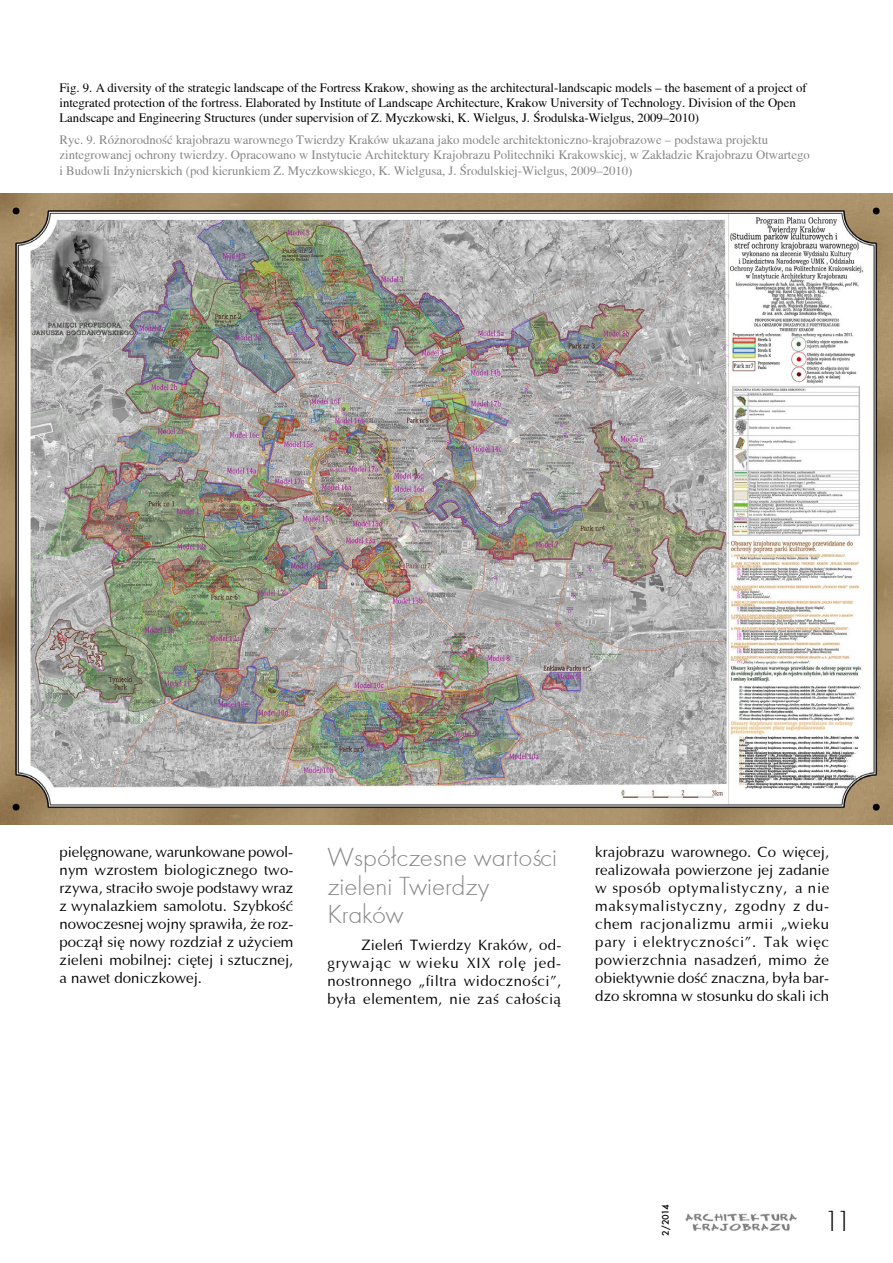
<style>
.page{position:relative;width:893px;height:1263px;background:#fff}
.page>*{position:absolute;margin:0;border:0;box-sizing:border-box;transform-origin:0 0}
.t1{font:30px "Futura TEE Ligh";color:#000}
.t2{font:27px/28.5px "Futura TEE Ligh";color:#878787}
.t3{font:15px/18px "Ottawa";letter-spacing:.005em;color:#000;text-align:justify}
.t4{font:12.75px/15.3px "Toronto";color:#000}
.t5{font:12.75px/15.3px "Toronto";color:#878787}
.t6{font:500 10.05px "Futura TEE";color:#000}
</style>
<div class="page">
<img style="left:685px;top:1213px;width:112px;height:18px">
<img style="left:0;top:193px;width:893px;height:632px">
<p class="t4" style="left:60px;top:80px;width:749px">Fig. 9. A diversity of the strategic landscape of the Fortress Krakow, showing as the architectural-landscapic models – the basement of a project of integrated protection of the fortress. Elaborated by Institute of Landscape Architecture, Krakow University of Technology. Division of the Open<br>Landscape and Engineering Structures (under supervision of Z. Myczkowski, K. Wielgus, J. Środulska-Wielgus, 2009–2010)</p>
<p class="t5" style="left:60px;top:132px;width:752px">Ryc. 9. Różnorodność krajobrazu warownego Twierdzy Kraków ukazana jako modele architektoniczno-krajobrazowe – podstawa projektu zintegrowanej ochrony twierdzy. Opracowano w Instytucie Architektury Krajobrazu Politechniki Krakowskiej, w Zakładzie Krajobrazu Otwartego i Budowli Inżynierskich (pod kierunkiem Z. Myczkowskiego, K. Wielgusa, J. Środulskiej-Wielgus, 2009–2010)</p>
<p class="t3" style="left:60px;top:843px;width:235px">pielęgnowane, warunkowane powol&shy;nym wzrostem biologicznego two&shy;rzywa, straciło swoje podstawy wraz z wynalazkiem samolotu. Szybkość nowoczesnej wojny sprawiła, że roz&shy;począł się nowy rozdział z użyciem zieleni mobilnej: ciętej i sztucznej, a nawet doniczkowej.</p>
<h2 class="t2" style="left:327px;top:843px;width:231px">Współczesne wartości zieleni Twierdzy<br>Kraków</h2>
<p class="t3" style="left:327px;top:936px;width:235px;text-indent:34px">Zieleń Twierdzy Kraków, od&shy;grywając w wieku XIX rolę jed&shy;nostronnego „filtra widoczności”, była elementem, nie zaś całością</p>
<p class="t3" style="left:595px;top:843px;width:235px">krajobrazu warownego. Co więcej, realizowała powierzone jej zadanie w sposób optymalistyczny, a nie maksymalistyczny, zgodny z du&shy;chem racjonalizmu armii „wieku pary i elektryczności”. Tak więc powierzchnia nasadzeń, mimo że obiektywnie dość znaczna, była bar&shy;dzo skromna w stosunku do skali ich</p>
<p class="t6" style="left:659px;top:1236px;width:33px;rotate:-90deg">2/2014</p>
<h1 class="t1" style="left:823px;top:1204px;width:30px">11</h1>
</div>
